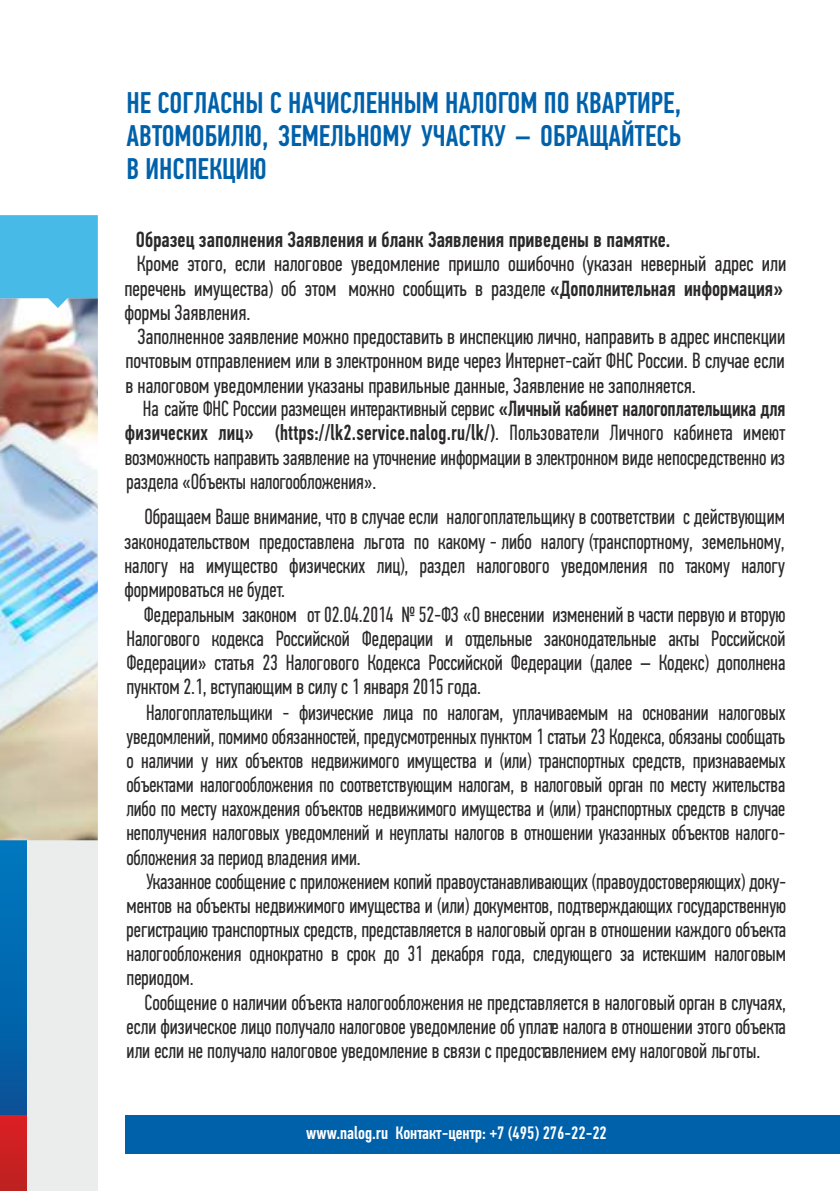
<style>
.page{position:relative;width:840px;height:1191px;background:#fff}
.page>*{position:absolute;margin:0;border:0;box-sizing:border-box;transform-origin:0 0}
.t1{font:500 30px/33px "PF Din Text Comp Pro";color:#0061ab;text-align:justify}
.t2{font:22px/24px "PF Din Text Comp Pro";color:#2b2929;text-align:justify;scale:.92 1}
.t3{font:22px/24px "PF Din Text Comp Pro";color:#2b2929;text-align:justify;scale:.91 1}
.t4{font:22px/24px "PF Din Text Comp Pro";color:#2b2929;text-align:justify;scale:.93 1}
.t5{font:22px/24px "PF Din Text Comp Pro";color:#2b2929;text-align:justify;scale:.96 1}
.t6{font:500 22px "PF Din Text Comp Pro";color:#2b2929}
.t7{font:500 18px "PF Din Text Comp Pro";color:#fff}
.s1{font-weight:500}
</style>
<div class="page">
<div style="left:17px;top:840px;width:81px;height:351px;background:#ebeded"></div>
<div style="left:0;top:840px;width:27px;height:275px;background:linear-gradient(to bottom,#007ac1,#07549b)"></div>
<div style="left:0;top:1115px;width:27px;height:76px;background:linear-gradient(to bottom,#dc1f23,#bc2221)"></div>
<div style="left:0;top:215px;width:98px;height:83px;background:#47bae8"></div>
<div style="left:125px;top:1115px;width:714px;height:38px;background:#0061ab"></div>
<img style="left:0;top:298px;width:98px;height:542px">
<h1 class="t1" style="left:126px;top:89px;width:555px">НЕ СОГЛАСНЫ С НАЧИСЛЕННЫМ НАЛОГОМ ПО КВАРТИРЕ, АВТОМОБИЛЮ, ЗЕМЕЛЬНОМУ УЧАСТКУ – ОБРАЩАЙТЕСЬ В ИНСПЕКЦИЮ</h1>
<p class="t6" style="left:136px;top:230px;width:535px">Образец заполнения Заявления и бланк Заявления приведены в памятке.</p>
<p class="t5" style="left:124px;top:254px;width:690px;text-align:left;text-indent:12px">Кроме этого, если налоговое уведомление пришло ошибочно (указан неверный адрес или перечень имущества) об этом можно сообщить в разделе <span class="s1">«Дополнительная информация» </span>формы Заявления.</p>
<p class="t5" style="left:125px;top:327px;width:688px;text-indent:12px">Заполненное заявление можно предоставить в инспекцию лично, направить в адрес инспекции почтовым отправлением или в электронном виде через Интернет-сайт ФНС России. В случае если в налоговом уведомлении указаны правильные данные, Заявление не заполняется.</p>
<p class="t2" style="left:125px;top:398px;width:719px;text-indent:18px">На сайте ФНС России размещен интерактивный сервис <span class="s1">«Личный кабинет налогоплательщика для физических лиц» (https://lk2.service.nalog.ru/lk/)</span>. Пользователи Личного кабинета имеют возможность направить заявление на уточнение информации в электронном виде непосредственно из раздела «Объекты налогообложения».</p>
<p class="t2" style="left:124px;top:507px;width:719px;text-indent:20px">Обращаем Ваше внимание, что в случае если налогоплательщику в соответствии с действующим законодательством предоставлена льгота по какому - либо налогу (транспортному, земельному, налогу на имущество физических лиц), раздел налогового уведомления по такому налогу формироваться не будет.</p>
<p class="t4" style="left:126px;top:604px;width:710px;text-indent:17px">Федеральным законом от 02.04.2014 № 52-ФЗ «О внесении изменений в части первую и вторую Налогового кодекса Российской Федерации и отдельные законодательные акты Российской Федерации» статья 23 Налогового Кодекса Российской Федерации (далее – Кодекс) дополнена пунктом 2.1, вступающим в силу с 1 января 2015 года.</p>
<p class="t3" style="left:126px;top:702px;width:725px;text-indent:20px">Налогоплательщики - физические лица по налогам, уплачиваемым на основании налоговых уведомлений, помимо обязанностей, предусмотренных пунктом 1 статьи 23 Кодекса, обязаны сообщать о наличии у них объектов недвижимого имущества и (или) транспортных средств, признаваемых объектами налогообложения по соответствующим налогам, в налоговый орган по месту жительства либо по месту нахождения объектов недвижимого имущества и (или) транспортных средств в случае неполучения налоговых уведомлений и неуплаты налогов в отношении указанных объектов налого&shy;обложения за период владения ими.</p>
<p class="t2" style="left:126px;top:871px;width:718px;text-indent:20px">Указанное сообщение с приложением копий правоустанавливающих (правоудостоверяющих) доку&shy;ментов на объекты недвижимого имущества и (или) документов, подтверждающих государственную регистрацию транспортных средств, представляется в налоговый орган в отношении каждого объекта налогообложения однократно в срок до 31 декабря года, следующего за истекшим налоговым периодом.</p>
<p class="t4" style="left:127px;top:992px;width:710px;text-indent:18px">Сообщение о наличии объекта налогообложения не представляется в налоговый орган в случаях, если физическое лицо получало налоговое уведомление об уплате налога в отношении этого объекта или если не получало налоговое уведомление в связи с предоставлением ему налоговой льготы.</p>
<p class="t7" style="left:306px;top:1125px;width:302px">www.nalog.ru Контакт-центр: +7 (495) 276-22-22</p>
</div>
